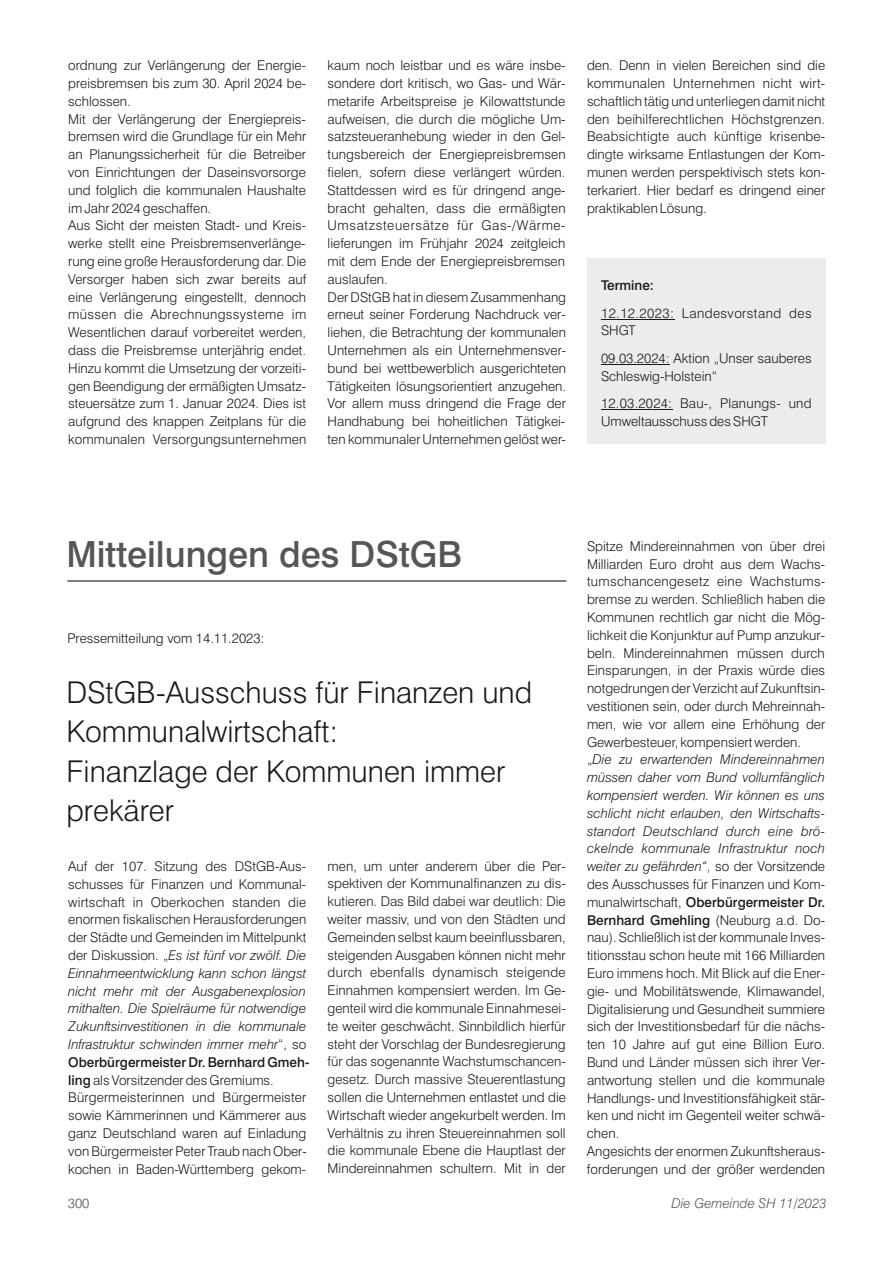
<style>
.page{position:relative;width:893px;height:1263px;background:#fff}
.page>*{position:absolute;margin:0;border:0;box-sizing:border-box;transform-origin:0 0}
.t1{font:500 36px "Swiss 721 BT";color:#565656}
.t2{font:300 30px/39.6px "Swiss 721 BT";color:#1a1a1a}
.t3{font:300 13.5px/17.9px "Swiss 721 BT";color:#1a1a1a}
.t4{font:300 13.5px/17.9px "Swiss 721 BT";letter-spacing:.03em;color:#1a1a1a}
.t5{font:italic 300 13.5px "Swiss 721 BT";color:#565656}
.t6{font:500 13.5px "Swiss 721 BT";color:#1a1a1a}
.t7{font:300 13.5px "Swiss 721 BT";color:#565656}
.s1{font-style:italic}
.s2{font-weight:500}
</style>
<div class="page">
<div style="left:587px;top:259px;width:238px;height:185px;background:#ececec"></div>
<hr style="left:601px;top:319px;width:73px;height:1px;background:#1a1a1a">
<hr style="left:601px;top:364px;width:69px;height:1px;background:#1a1a1a">
<hr style="left:601px;top:409px;width:71px;height:1px;background:#1a1a1a">
<hr style="left:68px;top:580px;width:498px;height:2px;background:#565656">
<p class="t3" style="left:68px;top:58px;width:240px">ordnung zur Verlängerung der Energie&shy;preisbremsen bis zum 30. April 2024 be&shy;schlossen.<br>Mit der Verlängerung der Energiepreis&shy;bremsen wird die Grundlage für ein Mehr an Planungssicherheit für die Betreiber von Einrichtungen der Daseinsvorsorge und folglich die kommunalen Haushalte im Jahr 2024 geschaffen.<br>Aus Sicht der meisten Stadt- und Kreis&shy;werke stellt eine Preisbremsenverlänge&shy;rung eine große Herausforderung dar. Die Versorger haben sich zwar bereits auf eine Verlängerung eingestellt, dennoch müssen die Abrechnungssysteme im Wesentlichen darauf vorbereitet werden, dass die Preisbremse unterjährig endet.<br>Hinzu kommt die Umsetzung der vorzeiti&shy;gen Beendigung der ermäßigten Umsatz&shy;steuersätze zum 1. Januar 2024. Dies ist aufgrund des knappen Zeitplans für die kommunalen Versorgungsunternehmen</p>
<p class="t3" style="left:328px;top:58px;width:240px">kaum noch leistbar und es wäre insbe&shy;sondere dort kritisch, wo Gas- und Wär&shy;metarife Arbeitspreise je Kilowattstunde aufweisen, die durch die mögliche Um&shy;satzsteueranhebung wieder in den Gel&shy;tungsbereich der Energiepreisbremsen fielen, sofern diese verlängert würden.<br>Stattdessen wird es für dringend ange&shy;bracht gehalten, dass die ermäßigten Umsatzsteuersätze für Gas-/Wärme&shy;lieferungen im Frühjahr 2024 zeitgleich mit dem Ende der Energiepreisbremsen auslaufen.<br>Der DStGB hat in diesem Zusammenhang erneut seiner Forderung Nachdruck ver&shy;liehen, die Betrachtung der kommunalen Unternehmen als ein Unternehmensver&shy;bund bei wettbewerblich ausgerichteten Tätigkeiten lösungsorientiert anzugehen.<br>Vor allem muss dringend die Frage der Handhabung bei hoheitlichen Tätigkei&shy;ten kommunaler Unternehmen gelöst wer-</p>
<p class="t3" style="left:587px;top:58px;width:240px;text-align:justify">den. Denn in vielen Bereichen sind die kommunalen Unternehmen nicht wirt&shy;schaftlich tätig und unterliegen damit nicht den beihilferechtlichen Höchstgrenzen.<br>Beabsichtigte auch künftige krisenbe&shy;dingte wirksame Entlastungen der Kom&shy;munen werden perspektivisch stets kon&shy;terkariert. Hier bedarf es dringend einer praktikablen Lösung.</p>
<p class="t6" style="left:601px;top:280px;width:54px">Termine:</p>
<p class="t4" style="left:601px;top:305px;width:212px">12.12.2023: Landesvorstand des<br>SHGT</p>
<p class="t3" style="left:601px;top:350px;width:212px">09.03.2024: Aktion „Unser sauberes<br>Schleswig-Holstein“</p>
<p class="t3" style="left:601px;top:396px;width:212px">12.03.2024: Bau-, Planungs- und<br>Umweltausschuss des SHGT</p>
<h1 class="t1" style="left:66px;top:540px;width:397px">Mitteilungen des DStGB</h1>
<p class="t3" style="left:67px;top:631px;width:199px">Pressemitteilung vom 14.11.2023:</p>
<h2 class="t2" style="left:67px;top:675px;width:467px">DStGB-Ausschuss für Finanzen und<br>Kommunalwirtschaft:<br>Finanzlage der Kommunen immer prekärer</h2>
<p class="t3" style="left:328px;top:858px;width:240px;text-align:justify">men, um unter anderem über die Per&shy;spektiven der Kommunalfinanzen zu dis&shy;kutieren. Das Bild dabei war deutlich: Die weiter massiv, und von den Städten und Gemeinden selbst kaum beeinflussbaren, steigenden Ausgaben können nicht mehr durch ebenfalls dynamisch steigende Einnahmen kompensiert werden. Im Ge&shy;genteil wird die kommunale Einnahmesei&shy;te weiter geschwächt. Sinnbildlich hierfür steht der Vorschlag der Bundesregierung für das sogenannte Wachstumschancen&shy;gesetz. Durch massive Steuerentlastung sollen die Unternehmen entlastet und die Wirtschaft wieder angekurbelt werden. Im Verhältnis zu ihren Steuereinnahmen soll die kommunale Ebene die Hauptlast der Mindereinnahmen schultern. Mit in der</p>
<p class="t3" style="left:68px;top:858px;width:243px">Auf der 107. Sitzung des DStGB-Aus&shy;schusses für Finanzen und Kommunal&shy;wirtschaft in Oberkochen standen die enormen fiskalischen Herausforderungen der Städte und Gemeinden im Mittelpunkt der Diskussion. „<span class="s1">Es ist fünf vor zwölf. Die Einnahmeentwicklung kann schon längst nicht mehr mit der Ausgabenexplosion mithalten. Die Spielräume für notwendige Zukunftsinvestitionen in die kommunale Infrastruktur schwinden immer mehr</span>“, so <span class="s2">Oberbürgermeister Dr. Bernhard Gmeh&shy;ling</span> als Vorsitzender des Gremiums.<br>Bürgermeisterinnen und Bürgermeister sowie Kämmerinnen und Kämmerer aus ganz Deutschland waren auf Einladung von Bürgermeister Peter Traub nach Ober&shy;kochen in Baden-Württemberg gekom-</p>
<p class="t3" style="left:587px;top:538px;width:240px">Spitze Mindereinnahmen von über drei Milliarden Euro droht aus dem Wachs&shy;tumschancengesetz eine Wachstums&shy;bremse zu werden. Schließlich haben die Kommunen rechtlich gar nicht die Mög&shy;lichkeit die Konjunktur auf Pump anzukur&shy;beln. Mindereinnahmen müssen durch Einsparungen, in der Praxis würde dies notgedrungen der Verzicht auf Zukunftsin&shy;vestitionen sein, oder durch Mehreinnah&shy;men, wie vor allem eine Erhöhung der Gewerbesteuer, kompensiert werden. „<span class="s1">Die zu erwartenden Mindereinnahmen müssen daher vom Bund vollumfänglich kompensiert werden. Wir können es uns schlicht nicht erlauben, den Wirtschafts&shy;standort Deutschland durch eine brö&shy;ckelnde kommunale Infrastruktur noch weiter zu gefährden“</span>, so der Vorsitzende des Ausschusses für Finanzen und Kom&shy;munalwirtschaft, <span class="s2">Oberbürgermeister Dr.<br>Bernhard Gmehling</span> (Neuburg a.d. Do&shy;nau). Schließlich ist der kommunale Inves&shy;titionsstau schon heute mit 166 Milliarden Euro immens hoch. Mit Blick auf die Ener&shy;gie- und Mobilitätswende, Klimawandel, Digitalisierung und Gesundheit summiere sich der Investitionsbedarf für die nächs&shy;ten 10 Jahre auf gut eine Billion Euro.<br>Bund und Länder müssen sich ihrer Ver&shy;antwortung stellen und die kommunale Handlungs- und Investitionsfähigkeit stär&shy;ken und nicht im Gegenteil weiter schwä&shy;chen.<br>Angesichts der enormen Zukunftsheraus&shy;forderungen und der größer werdenden</p>
<p class="t7" style="left:68px;top:1197px;width:23px">300</p>
<p class="t5" style="left:671px;top:1197px;width:157px">Die Gemeinde SH 11/2023</p>
</div>
